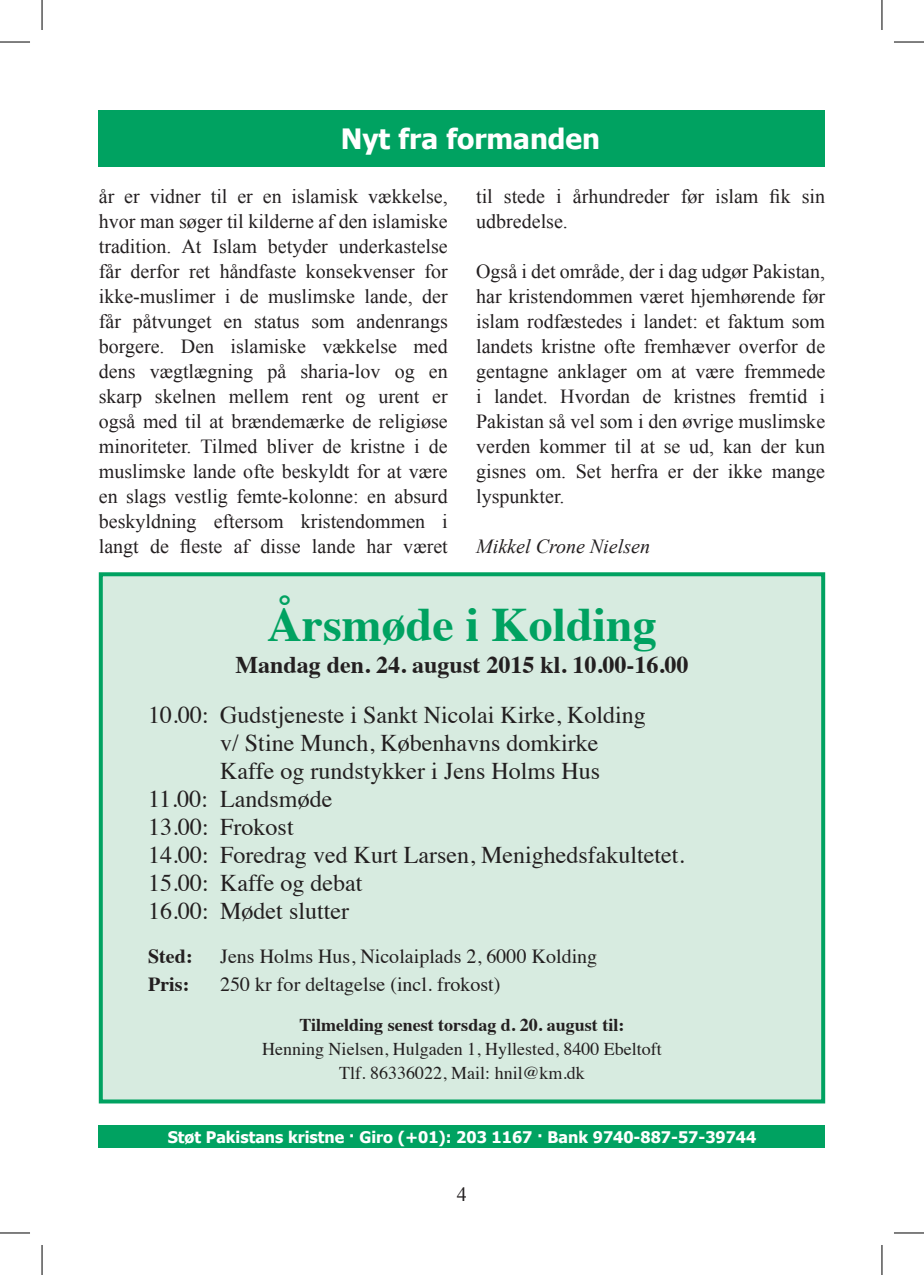
<style>
.page{position:relative;width:924px;height:1275px;background:#fff}
.page>*{position:absolute;margin:0;border:0;box-sizing:border-box;transform-origin:0 0}
.t1{font:700 48px "Times";color:#00a261}
.t2{font:700 28px "Tahoma";color:#fff}
.t3{font:24px "Times";color:#231f20}
.t4{font:700 24px "Times";color:#231f20}
.t5{font:20px/25px "Times New Roman";color:#231f20;text-align:justify}
.t6{font:20px "Times";color:#231f20}
.t7{font:italic 20px "Times New Roman";color:#231f20}
.t8{font:700 20px "Times";color:#231f20}
.t9{font:18px/24px "Times";color:#231f20;text-align:center}
.t10{font:700 18px "Times";color:#231f20}
.t11{font:700 16px "Tahoma";color:#fff}
</style>
<div class="page">
<div style="left:99px;top:1125px;width:725px;height:23px;background:#00a261"></div>
<div style="left:99px;top:110px;width:725px;height:57px;background:#00a261"></div>
<div style="left:101px;top:574px;width:721px;height:527px;background:#d7ebe0"></div>
<div style="left:99px;top:572px;width:725px;height:531px;border:4px solid #00a261"></div>
<hr style="left:0;top:42px;width:30px;height:1px;background:#000">
<hr style="left:893px;top:42px;width:30px;height:1px;background:#000">
<hr style="left:0;top:1232px;width:30px;height:1px;background:#000">
<hr style="left:893px;top:1232px;width:30px;height:1px;background:#000">
<hr style="left:42px;top:0;width:1px;height:30px;background:#000">
<hr style="left:42px;top:1245px;width:1px;height:30px;background:#000">
<hr style="left:881px;top:0;width:1px;height:30px;background:#000">
<hr style="left:881px;top:1245px;width:1px;height:30px;background:#000">
<h2 class="t2" style="left:341px;top:119px;width:261px">Nyt fra formanden</h2>
<p class="t5" style="left:476px;top:184px;width:350px">til stede i århundreder før islam fik sin udbredelse.</p>
<p class="t5" style="left:476px;top:259px;width:350px">Også i det område, der i dag udgør Pakistan, har kristendommen været hjemhørende før islam rodfæstedes i landet: et faktum som landets kristne ofte fremhæver overfor de gentagne anklager om at være fremmede i landet. Hvordan de kristnes fremtid i Pakistan så vel som i den øvrige muslimske verden kommer til at se ud, kan der kun gisnes om. Set herfra er der ikke mange lyspunkter.</p>
<p class="t7" style="left:476px;top:533px;width:175px">Mikkel Crone Nielsen</p>
<p class="t5" style="left:99px;top:184px;width:350px">år er vidner til er en islamisk vækkelse, hvor man søger til kilderne af den islamiske tradition. At Islam betyder underkastelse får derfor ret håndfaste konsekvenser for ikke-muslimer i de muslimske lande, der får påtvunget en status som andenrangs borgere. Den islamiske vækkelse med dens vægtlægning på sharia-lov og en skarp skelnen mellem rent og urent er også med til at brændemærke de religiøse minoriteter. Tilmed bliver de kristne i de muslimske lande ofte beskyldt for at være en slags vestlig femte-kolonne: en absurd beskyldning eftersom kristendommen i langt de fleste af disse lande har været</p>
<h1 class="t1" style="left:267px;top:578px;width:391px">Årsmøde i Kolding</h1>
<p class="t4" style="left:235px;top:641px;width:454px">Mandag den. 24. august 2015 kl. 10.00-16.00</p>
<p class="t3" style="left:148px;top:692px;width:499px">10.00: Gudstjeneste i Sankt Nicolai Kirke, Kolding</p>
<p class="t3" style="left:220px;top:720px;width:379px">v/ Stine Munch, Københavns domkirke</p>
<p class="t3" style="left:220px;top:748px;width:381px">Kaffe og rundstykker i Jens Holms Hus</p>
<p class="t3" style="left:148px;top:776px;width:185px">11.00: Landsmøde</p>
<p class="t3" style="left:148px;top:804px;width:147px">13.00: Frokost</p>
<p class="t3" style="left:148px;top:832px;width:537px">14.00: Foredrag ved Kurt Larsen, Menighedsfakultetet.</p>
<p class="t3" style="left:148px;top:860px;width:216px">15.00: Kaffe og debat</p>
<p class="t3" style="left:148px;top:888px;width:202px">16.00: Mødet slutter</p>
<p class="t8" style="left:148px;top:937px;width:46px">Sted:</p>
<p class="t6" style="left:220px;top:937px;width:378px">Jens Holms Hus, Nicolaiplads 2, 6000 Kolding</p>
<p class="t8" style="left:148px;top:965px;width:43px">Pris:</p>
<p class="t6" style="left:220px;top:965px;width:281px">250 kr for deltagelse (incl. frokost)</p>
<p class="t10" style="left:299px;top:1007px;width:326px">Tilmelding senest torsdag d. 20. august til:</p>
<p class="t9" style="left:262px;top:1035px;width:401px">Henning Nielsen, Hulgaden 1, Hyllested, 8400 Ebeltoft<br>Tlf. 86336022, Mail: hnil@km.dk</p>
<p class="t11" style="left:168px;top:1125px;width:589px">Støt Pakistans kristne · Giro (+01): 203 1167 · Bank 9740-887-57-39744</p>
<p class="t5" style="left:457px;top:1182px;width:11px">4</p>
</div>
